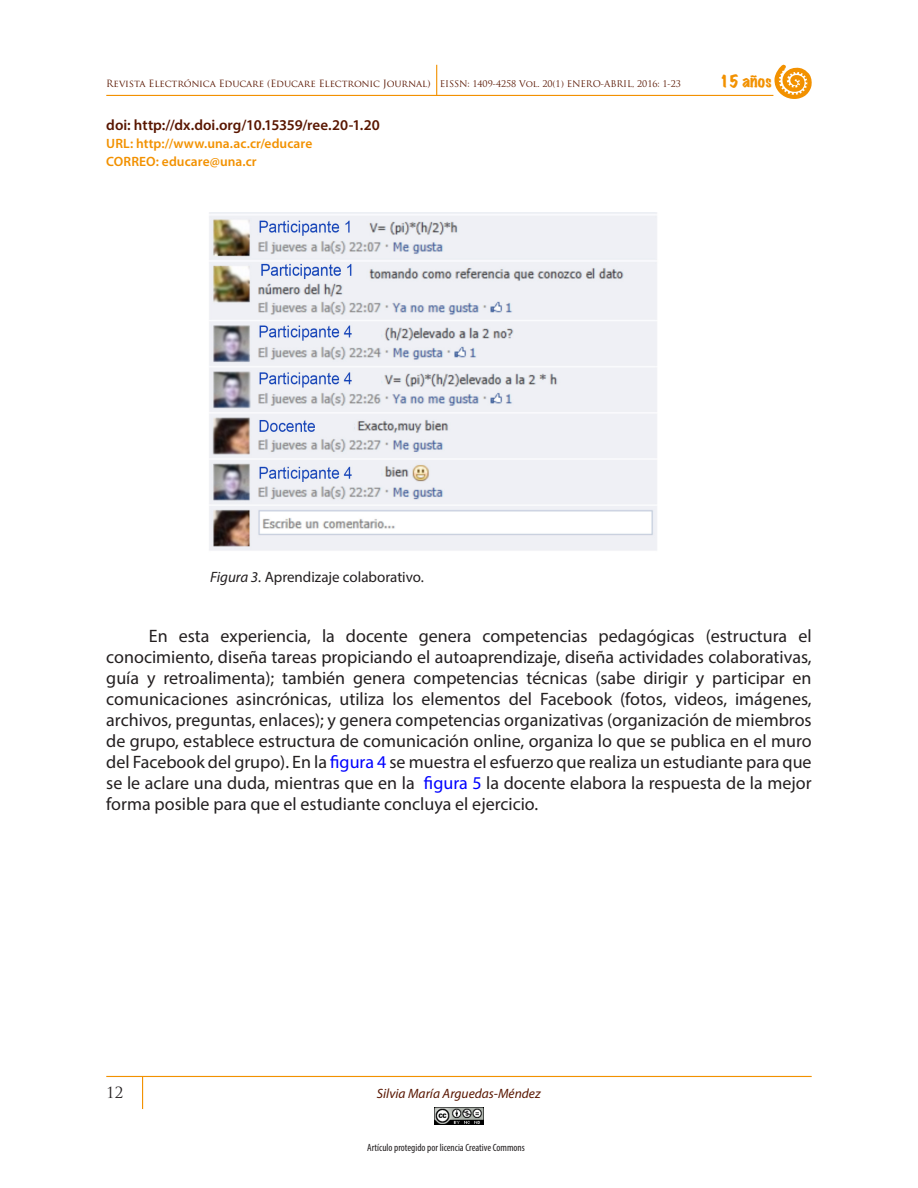
<style>
.page{position:relative;width:918px;height:1188px;background:#fff}
.page>*{position:absolute;margin:0;border:0;box-sizing:border-box;transform-origin:0 0}
.TEXTO{font:18px/21px "Myriad Pro";color:#231f20;text-align:justify}
.t1{font:600 15px "Myriad Pro";color:#591600}
.t2{font:15px "Myriad Pro";color:#231f20}
.t3{font:expanded 15px "Marker Felt";color:#f29100}
.t4{font:15px "Trajan Pro";color:#231f20}
.t5{font:600 13.5px/18px "Myriad Pro";letter-spacing:.005em;color:#f29100}
.t6{font:italic 13.5px "Myriad Pro";color:#591600}
.t7{font:condensed 10.5px "Myriad Pro";color:#231f20}
.t8{font:9.75px "Trajan Pro";letter-spacing:-.01em;color:#591600}
.s1{font-size:9px}
.s2{font-style:italic}
.s3{color:#00f}
</style>
<div class="page">
<hr style="left:106px;top:1076px;width:706px;height:1px;background:#f29100">
<hr style="left:142px;top:1076px;width:1px;height:33px;background:#f29100">
<hr style="left:106px;top:95px;width:667px;height:1px;background:#f29100">
<hr style="left:436px;top:65px;width:1px;height:31px;background:#f29100">
<svg style="left:774px;top:64px;width:38px;height:35px"></svg>
<img style="left:434px;top:1107px;width:50px;height:18px">
<img style="left:209px;top:212px;width:448px;height:339px">
<p class="t8" style="left:106px;top:77px;width:576px">Revista Electrónica Educare (Educare Electronic Journal) <span class="s1">EISSN: 1409-4258 Vol. 20(1) ENERO-ABRIL, 2016: 1-23</span></p>
<p class="t3" style="left:719px;top:69px;width:54px">15 años</p>
<p class="t1" style="left:106px;top:115px;width:275px">doi: http://dx.doi.org/10.15359/ree.20-1.20</p>
<p class="t5" style="left:106px;top:134px;width:208px">URL: http://www.una.ac.cr/educare<br>CORREO: educare@una.cr</p>
<p class="t2" style="left:210px;top:568px;width:215px"><span class="s2">Figura 3.</span> Aprendizaje colaborativo.</p>
<p class="TEXTO" style="left:106px;top:625px;width:707px;text-indent:43px">En esta experiencia, la docente genera competencias pedagógicas (estructura el conocimiento, diseña tareas propiciando el autoaprendizaje, diseña actividades colaborativas, guía y retroalimenta); también genera competencias técnicas (sabe dirigir y participar en comunicaciones asincrónicas, utiliza los elementos del Facebook (fotos, videos, imágenes, archivos, preguntas, enlaces); y genera competencias organizativas (organización de miembros de grupo, establece estructura de comunicación online, organiza lo que se publica en el muro del Facebook del grupo). En la <span class="s3">figura 4</span> se muestra el esfuerzo que realiza un estudiante para que se le aclare una duda, mientras que en la <span class="s3">figura 5</span> la docente elabora la respuesta de la mejor forma posible para que el estudiante concluya el ejercicio.</p>
<p class="t4" style="left:106px;top:1083px;width:19px">12</p>
<p class="t6" style="left:377px;top:1085px;width:165px">Silvia María Arguedas-Méndez</p>
<p class="t7" style="left:367px;top:1141px;width:159px">Artículo protegido por licencia Creative Commons</p>
</div>
